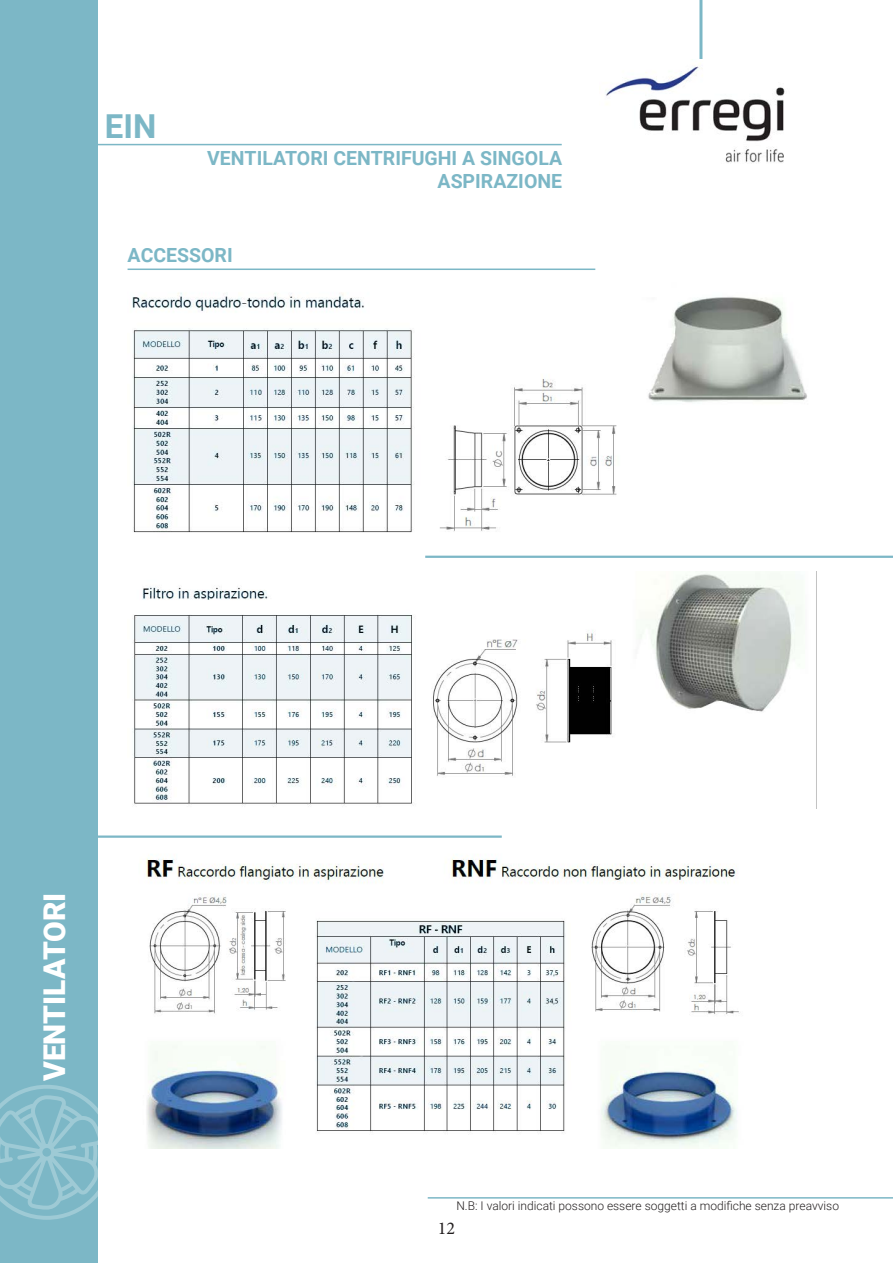
<style>
.page{position:relative;width:893px;height:1263px;background:#fff}
.page>*{position:absolute;margin:0;border:0;box-sizing:border-box;transform-origin:0 0}
.t1{font:700 33px "Roboto";color:#7cb7c6}
.t2{font:900 30px "Roboto";color:#fff}
.t3{font:700 19.5px "Roboto";color:#7cb7c6}
.t4{font:18px "Minion Pro";color:#231f20}
.t5{font:300 12px "Roboto";color:#231f20}
</style>
<div class="page">
<hr style="left:81px;top:144px;width:481px;height:1px;background:#7cb7c6">
<hr style="left:699px;top:0;width:3px;height:65px;background:#7cb7c6">
<img style="left:605px;top:60px;width:180px;height:104px">
<hr style="left:428px;top:1197px;width:465px;height:1px;background:#7cb7c6">
<hr style="left:128px;top:269px;width:467px;height:1px;background:#7cb7c6">
<img style="left:132px;top:292px;width:675px;height:241px">
<hr style="left:425px;top:556px;width:468px;height:2px;background:#7cb7c6">
<img style="left:133px;top:573px;width:669px;height:234px">
<hr style="left:34px;top:835px;width:468px;height:3px;background:#7cb7c6">
<img style="left:146px;top:858px;width:593px;height:290px">
<div style="left:0;top:0;width:98px;height:1263px;background:#7cb7c6"></div>
<svg style="left:0;top:1085px;width:98px;height:135px"></svg>
<p class="t1" style="left:105px;top:103px;width:53px">EIN</p>
<p class="t3" style="left:207px;top:144px;width:357px">VENTILATORI CENTRIFUGHI A SINGOLA</p>
<p class="t3" style="left:438px;top:167px;width:126px">ASPIRAZIONE</p>
<p class="t3" style="left:128px;top:242px;width:107px">ACCESSORI</p>
<p class="t2" style="left:34px;top:1081px;width:190px;rotate:-90deg">VENTILATORI</p>
<p class="t5" style="left:456px;top:1197px;width:384px">N.B: I valori indicati possono essere soggetti a modifiche senza preavviso</p>
<p class="t4" style="left:438px;top:1216px;width:19px">12</p>
</div>
